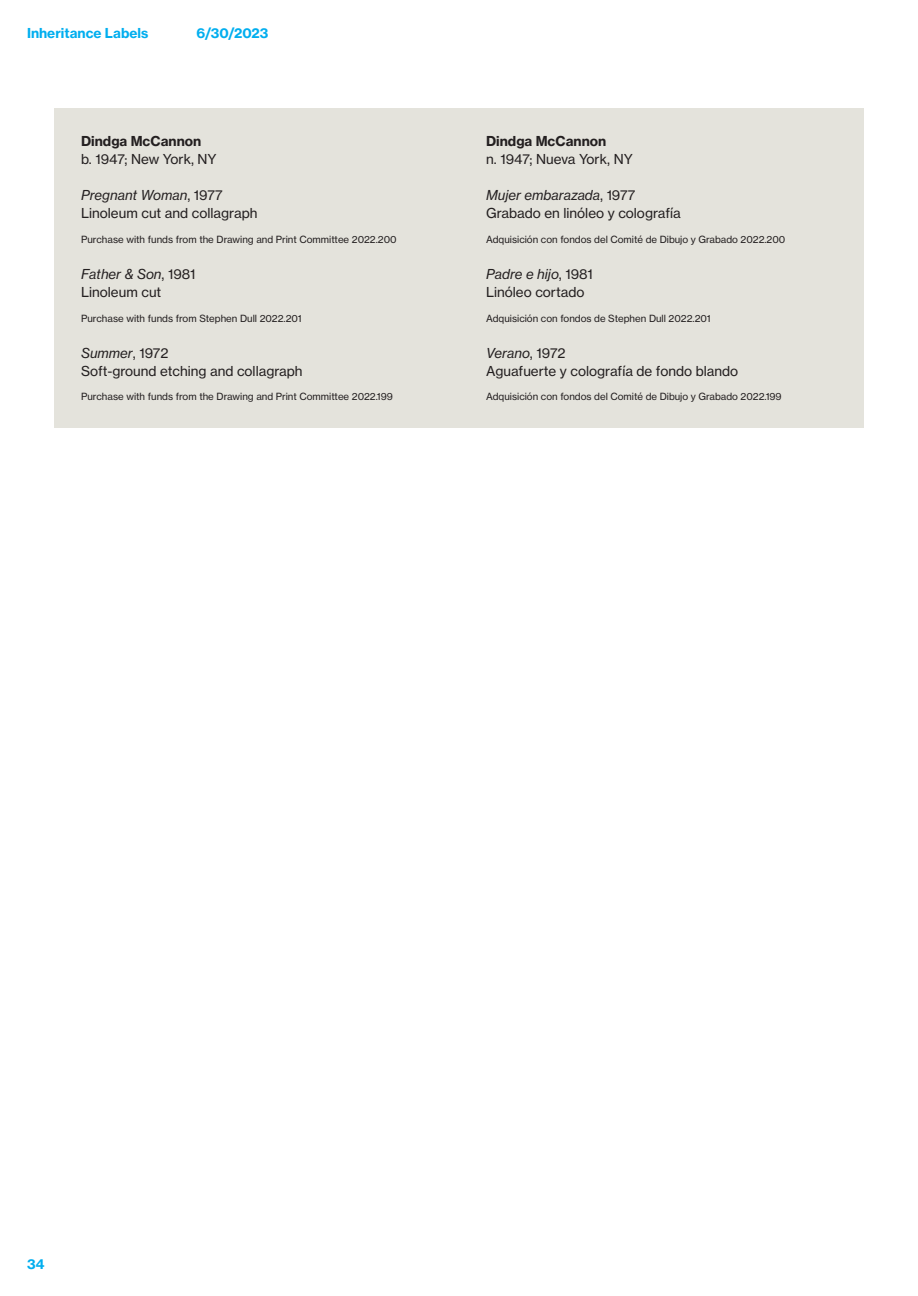
<style>
.page{position:relative;width:918px;height:1296px;background:#fff}
.page>*{position:absolute;margin:0;border:0;box-sizing:border-box;transform-origin:0 0}
.Text__18_24{font:13.5px "Haas Grot Text 55 Roman";color:#231f20}
.Text__18_24-2{font:italic 13.5px "Haas Grot Text 56";color:#231f20}
.Text__18_24-3{font:700 13.5px "Haas Grot Text 75";color:#231f20}
.t1{font:700 13.5px "Haas Grot Text 75";color:#00aeef}
.Credit_Line__13_15{font:9.75px "Haas Grot Text 55 Roman";color:#231f20}
.s1{font-family:"Haas Grot Text 55 Roman";font-style:normal}
</style>
<div class="page">
<div style="left:54px;top:108px;width:810px;height:320px;background:#e4e3dc"></div>
<h1 class="t1" style="left:27px;top:25px;width:123px">Inheritance Labels</h1>
<h1 class="t1" style="left:197px;top:25px;width:73px">6/30/2023</h1>
<p class="Text__18_24-3" style="left:81px;top:133px;width:122px">Dindga McCannon</p>
<p class="Text__18_24" style="left:81px;top:151px;width:137px">b. 1947; New York, NY</p>
<p class="Text__18_24-2" style="left:81px;top:187px;width:143px">Pregnant Woman<span class="s1">, 1977</span></p>
<p class="Text__18_24" style="left:81px;top:205px;width:178px">Linoleum cut and collagraph</p>
<p class="Credit_Line__13_15" style="left:81px;top:233px;width:317px">Purchase with funds from the Drawing and Print Committee 2022.200</p>
<p class="Text__18_24-2" style="left:81px;top:266px;width:116px">Father &amp; Son<span class="s1">, 1981</span></p>
<p class="Text__18_24" style="left:81px;top:284px;width:82px">Linoleum cut</p>
<p class="Credit_Line__13_15" style="left:81px;top:312px;width:222px">Purchase with funds from Stephen Dull 2022.201</p>
<p class="Text__18_24-2" style="left:81px;top:344px;width:89px">Summer<span class="s1">, 1972</span></p>
<p class="Text__18_24" style="left:81px;top:362px;width:223px">Soft-ground etching and collagraph</p>
<p class="Credit_Line__13_15" style="left:81px;top:391px;width:313px">Purchase with funds from the Drawing and Print Committee 2022.199</p>
<p class="Text__18_24-3" style="left:486px;top:133px;width:122px">Dindga McCannon</p>
<p class="Text__18_24" style="left:486px;top:151px;width:148px">n. 1947; Nueva York, NY</p>
<p class="Text__18_24-2" style="left:486px;top:187px;width:151px">Mujer embarazada<span class="s1">, 1977</span></p>
<p class="Text__18_24" style="left:486px;top:205px;width:196px">Grabado en linóleo y colografía</p>
<p class="Credit_Line__13_15" style="left:486px;top:233px;width:301px">Adquisición con fondos del Comité de Dibujo y Grabado 2022.200</p>
<p class="Text__18_24-2" style="left:486px;top:266px;width:108px">Padre e hijo<span class="s1">, 1981</span></p>
<p class="Text__18_24" style="left:486px;top:284px;width:100px">Linóleo cortado</p>
<p class="Credit_Line__13_15" style="left:486px;top:312px;width:226px">Adquisición con fondos de Stephen Dull 2022.201</p>
<p class="Text__18_24-2" style="left:486px;top:344px;width:81px">Verano<span class="s1">, 1972</span></p>
<p class="Text__18_24" style="left:486px;top:362px;width:254px">Aguafuerte y colografía de fondo blando</p>
<p class="Credit_Line__13_15" style="left:486px;top:391px;width:297px">Adquisición con fondos del Comité de Dibujo y Grabado 2022.199</p>
<h1 class="t1" style="left:27px;top:1256px;width:19px">34</h1>
</div>
